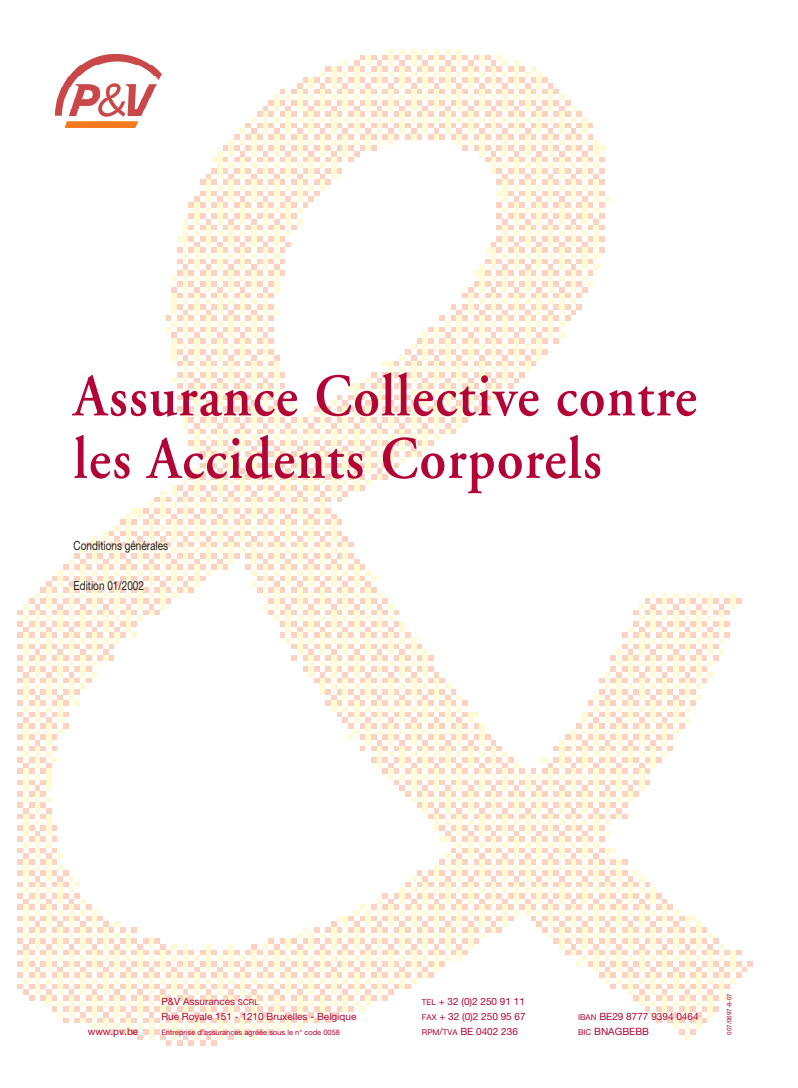
<style>
.page{position:relative;width:798px;height:1088px;background:#fff}
.page>*{position:absolute;margin:0;border:0;box-sizing:border-box;transform-origin:0 0}
.t1{font:600 60px/62.5px "Adobe Garamond";letter-spacing:.025em;color:#b30437;scale:.9 1}
.t2{font:12.5px "Helvetica Neue";color:#231f20;scale:.8 1}
.t3{font:10px/15px "Helvetica Neue";color:#b30437}
.t4{font:7.5px "Helvetica Neue";color:#b30437}
.t5{font:6.25px "Helvetica Neue";color:#b30437}
.s1{font-size:8px}
</style>
<div class="page">
<img style="left:18px;top:50px;width:733px;height:995px">
<div style="left:52px;top:48px;width:115px;height:95px;background:#fff"></div>
<img style="left:81px;top:54px;width:70px;height:11px">
<img style="left:55px;top:65px;width:107px;height:63px">
<h1 class="t1" style="left:74px;top:370px;width:693px">Assurance Collective contre les Accidents Corporels</h1>
<p class="t2" style="left:74px;top:541px;width:120px">Conditions générales</p>
<p class="t2" style="left:74px;top:581px;width:89px">Edition 01/2002</p>
<p class="t3" style="left:422px;top:994px;width:105px"><span class="s1">TEL</span> + 32 (0)2 250 91 11<br><span class="s1">FAX</span> + 32 (0)2 250 95 67</p>
<p class="t3" style="left:161px;top:994px;width:196px">P&amp;V Assurances <span class="s1">SCRL<br></span>Rue Royale 151 - 1210 Bruxelles - Belgique</p>
<p class="t4" style="left:161px;top:1029px;width:180px">Entreprise d’assurances agréée sous le n° code 0058</p>
<p class="t3" style="left:88px;top:1025px;width:52px">www.pv.be</p>
<p class="t3" style="left:422px;top:1024px;width:97px"><span class="s1">RPM</span>/<span class="s1">TVA</span> BE 0402 236</p>
<p class="t3" style="left:578px;top:1009px;width:122px"><span class="s1">IBAN</span> BE29 8777 9394 0464<br><span class="s1">BIC</span> BNAGBEBB</p>
<p class="t5" style="left:726px;top:1035px;width:43px;rotate:-90deg">007/0697-8-07</p>
</div>
